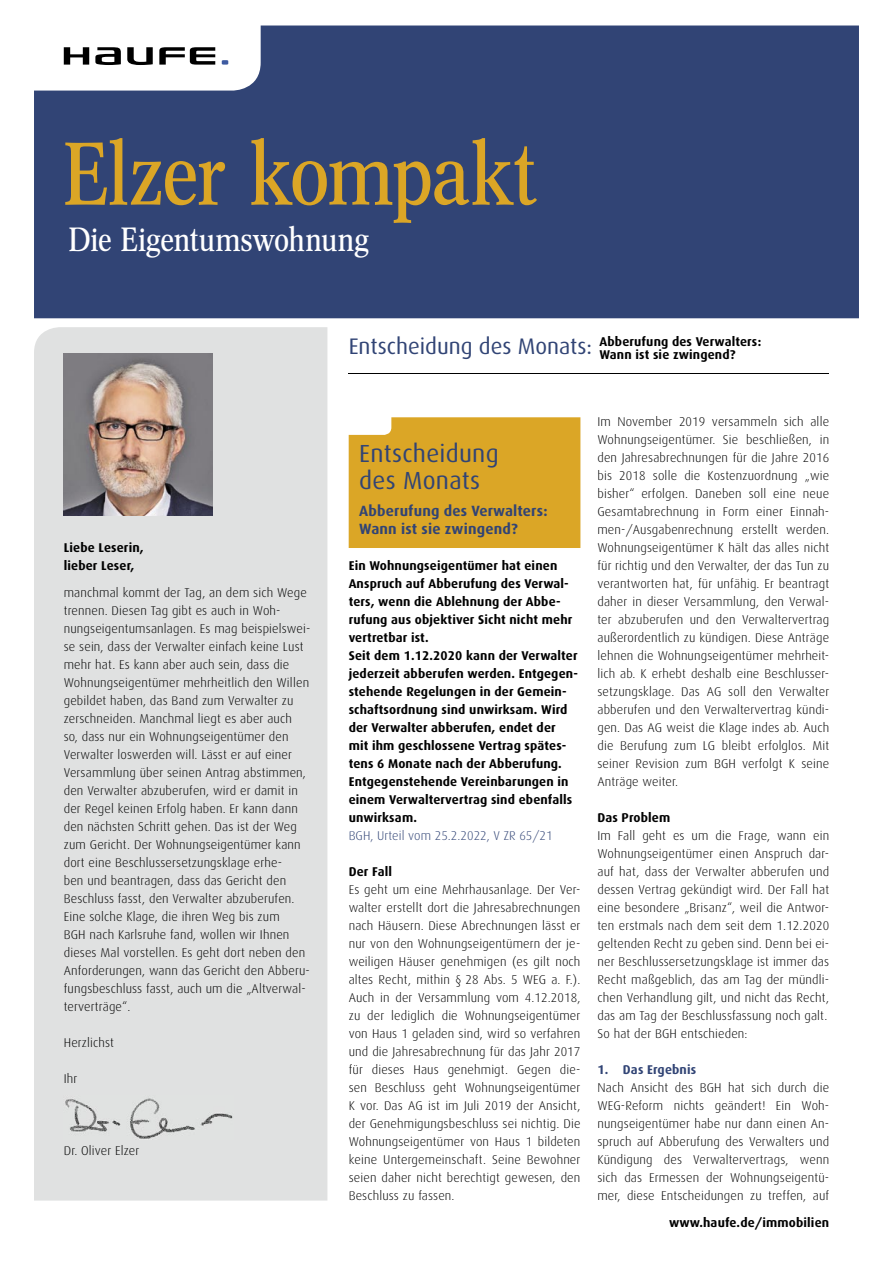
<style>
.page{position:relative;width:893px;height:1263px;background:#fff}
.page>*{position:absolute;margin:0;border:0;box-sizing:border-box;transform-origin:0 0}
.t1{font:87px "Concorde Nova";letter-spacing:-.015em;color:#dba626}
.t2{font:33px "Concorde Nova";letter-spacing:-.005em;color:#fff}
.t3{font:24.75px/27px "Dax";letter-spacing:.01em;color:#314475}
.t4{font:700 14.85px/18px "Dax";letter-spacing:.01em;color:#314475}
.t5{font:300 12.75px/18px "Dax";letter-spacing:.01em;color:#000;text-align:justify}
.t6{font:700 12.75px/18px "Dax";letter-spacing:.01em;color:#000}
.t7{font:300 12.75px "Dax";letter-spacing:.005em;color:#314475}
.t8{font:700 12.75px "Dax";letter-spacing:.01em;color:#314475}
.s1{font-weight:400;font-size:22.5px;color:#314475}
</style>
<div class="page">
<div style="left:34px;top:327px;width:293px;height:873px;background:#e0e1e1"></div>
<img style="left:64px;top:353px;width:148px;height:162px">
<div style="left:34px;top:26px;width:825px;height:292px;background:#314475"></div>
<svg style="left:34px;top:26px;width:222px;height:59px"></svg>
<div style="left:349px;top:417px;width:231px;height:131px;background:#dba626"></div>
<img style="left:64px;top:1095px;width:170px;height:44px">
<hr style="left:349px;top:373px;width:480px;height:1px;background:#000">
<h1 class="t1" style="left:63px;top:124px;width:475px">Elzer kompakt</h1>
<h2 class="t2" style="left:69px;top:220px;width:302px">Die Eigentumswohnung</h2>
<p class="t6" style="left:64px;top:539px;width:81px">Liebe Leserin, lieber Leser,</p>
<p class="t5" style="left:64px;top:584px;width:248px;text-align:left">manchmal kommt der Tag, an dem sich Wege trennen. Diesen Tag gibt es auch in Woh&shy;nungseigentumsanlagen. Es mag beispielswei&shy;se sein, dass der Verwalter einfach keine Lust mehr hat. Es kann aber auch sein, dass die Wohnungseigentümer mehrheitlich den Willen gebildet haben, das Band zum Verwalter zu zerschneiden. Manchmal liegt es aber auch<br>so, dass nur ein Wohnungseigentümer den Verwalter loswerden will. Lässt er auf einer Versammlung über seinen Antrag abstimmen, den Verwalter abzuberufen, wird er damit in der Regel keinen Erfolg haben. Er kann dann den nächsten Schritt gehen. Das ist der Weg zum Gericht. Der Wohnungseigentümer kann dort eine Beschlussersetzungsklage erhe-<br>ben und beantragen, dass das Gericht den Beschluss fasst, den Verwalter abzuberufen.<br>Eine solche Klage, die ihren Weg bis zum<br>BGH nach Karlsruhe fand, wollen wir Ihnen dieses Mal vorstellen. Es geht dort neben den Anforderungen, wann das Gericht den Abberu&shy;fungsbeschluss fasst, auch um die „Altverwal&shy;terverträge“.</p>
<p class="t5" style="left:64px;top:1034px;width:52px">Herzlichst</p>
<p class="t5" style="left:64px;top:1070px;width:15px">Ihr</p>
<p class="t5" style="left:64px;top:1142px;width:77px">Dr. Oliver Elzer</p>
<p class="t6" style="left:600px;top:335px;width:163px;line-height:13.5px;text-indent:-251px"><span class="s1">Entscheidung des Monats:</span> Abberufung des Verwalters:<br>Wann ist sie zwingend?</p>
<h3 class="t3" style="left:359px;top:440px;width:141px">Entscheidung des Monats</h3>
<p class="t4" style="left:359px;top:502px;width:190px">Abberufung des Verwalters:<br>Wann ist sie zwingend?</p>
<p class="t6" style="left:349px;top:557px;width:231px">Ein Wohnungseigentümer hat einen Anspruch auf Abberufung des Verwal&shy;ters, wenn die Ablehnung der Abbe&shy;rufung aus objektiver Sicht nicht mehr vertretbar ist.<br>Seit dem 1.12.2020 kann der Verwalter jederzeit abberufen werden. Entgegen&shy;stehende Regelungen in der Gemein&shy;schaftsordnung sind unwirksam. Wird der Verwalter abberufen, endet der mit ihm geschlossene Vertrag spätes&shy;tens 6 Monate nach der Abberufung.<br>Entgegenstehende Vereinbarungen in einem Verwaltervertrag sind ebenfalls unwirksam.</p>
<p class="t7" style="left:349px;top:829px;width:205px">BGH, Urteil vom 25.2.2022, V ZR 65/21</p>
<p class="t6" style="left:349px;top:863px;width:45px">Der Fall</p>
<p class="t5" style="left:349px;top:881px;width:233px">Es geht um eine Mehrhausanlage. Der Ver&shy;walter erstellt dort die Jahresabrechnungen nach Häusern. Diese Abrechnungen lässt er nur von den Wohnungseigentümern der je&shy;weiligen Häuser genehmigen (es gilt noch altes Recht, mithin § 28 Abs. 5 WEG a. F.).<br>Auch in der Versammlung vom 4.12.2018, zu der lediglich die Wohnungseigentümer von Haus 1 geladen sind, wird so verfahren und die Jahresabrechnung für das Jahr 2017 für dieses Haus genehmigt. Gegen die&shy;sen Beschluss geht Wohnungseigentümer K vor. Das AG ist im Juli 2019 der Ansicht, der Genehmigungsbeschluss sei nichtig. Die Wohnungseigentümer von Haus 1 bildeten keine Untergemeinschaft. Seine Bewohner seien daher nicht berechtigt gewesen, den Beschluss zu fassen.</p>
<p class="t5" style="left:597px;top:413px;width:233px">Im November 2019 versammeln sich alle Wohnungseigentümer. Sie beschließen, in den Jahresabrechnungen für die Jahre 2016 bis 2018 solle die Kostenzuordnung „wie bisher“ erfolgen. Daneben soll eine neue Gesamtabrechnung in Form einer Einnah&shy;men-/Ausgabenrechnung erstellt werden.<br>Wohnungseigentümer K hält das alles nicht für richtig und den Verwalter, der das Tun zu verantworten hat, für unfähig. Er beantragt daher in dieser Versammlung, den Verwal&shy;ter abzuberufen und den Verwaltervertrag außerordentlich zu kündigen. Diese Anträge lehnen die Wohnungseigentümer mehrheit&shy;lich ab. K erhebt deshalb eine Beschlusser&shy;setzungsklage. Das AG soll den Verwalter abberufen und den Verwaltervertrag kündi&shy;gen. Das AG weist die Klage indes ab. Auch die Berufung zum LG bleibt erfolglos. Mit seiner Revision zum BGH verfolgt K seine Anträge weiter.</p>
<p class="t6" style="left:597px;top:809px;width:74px">Das Problem</p>
<p class="t5" style="left:597px;top:827px;width:233px;text-align:left">Im Fall geht es um die Frage, wann ein Wohnungseigentümer einen Anspruch dar&shy;auf hat, dass der Verwalter abberufen und dessen Vertrag gekündigt wird. Der Fall hat eine besondere „Brisanz“, weil die Antwor&shy;ten erstmals nach dem seit dem 1.12.2020 geltenden Recht zu geben sind. Denn bei ei&shy;ner Beschlussersetzungsklage ist immer das Recht maßgeblich, das am Tag der mündli&shy;chen Verhandlung gilt, und nicht das Recht, das am Tag der Beschlussfassung noch galt.<br>So hat der BGH entschieden:</p>
<p class="t8" style="left:597px;top:1063px;width:100px">1. Das Ergebnis</p>
<p class="t5" style="left:597px;top:1079px;width:233px">Nach Ansicht des BGH hat sich durch die WEG-Reform nichts geändert! Ein Woh&shy;nungseigentümer habe nur dann einen An&shy;spruch auf Abberufung des Verwalters und Kündigung des Verwaltervertrags, wenn sich das Ermessen der Wohnungseigentü&shy;mer, diese Entscheidungen zu treffen, auf</p>
<p class="t6" style="left:669px;top:1214px;width:162px">www.haufe.de/immobilien</p>
</div>
